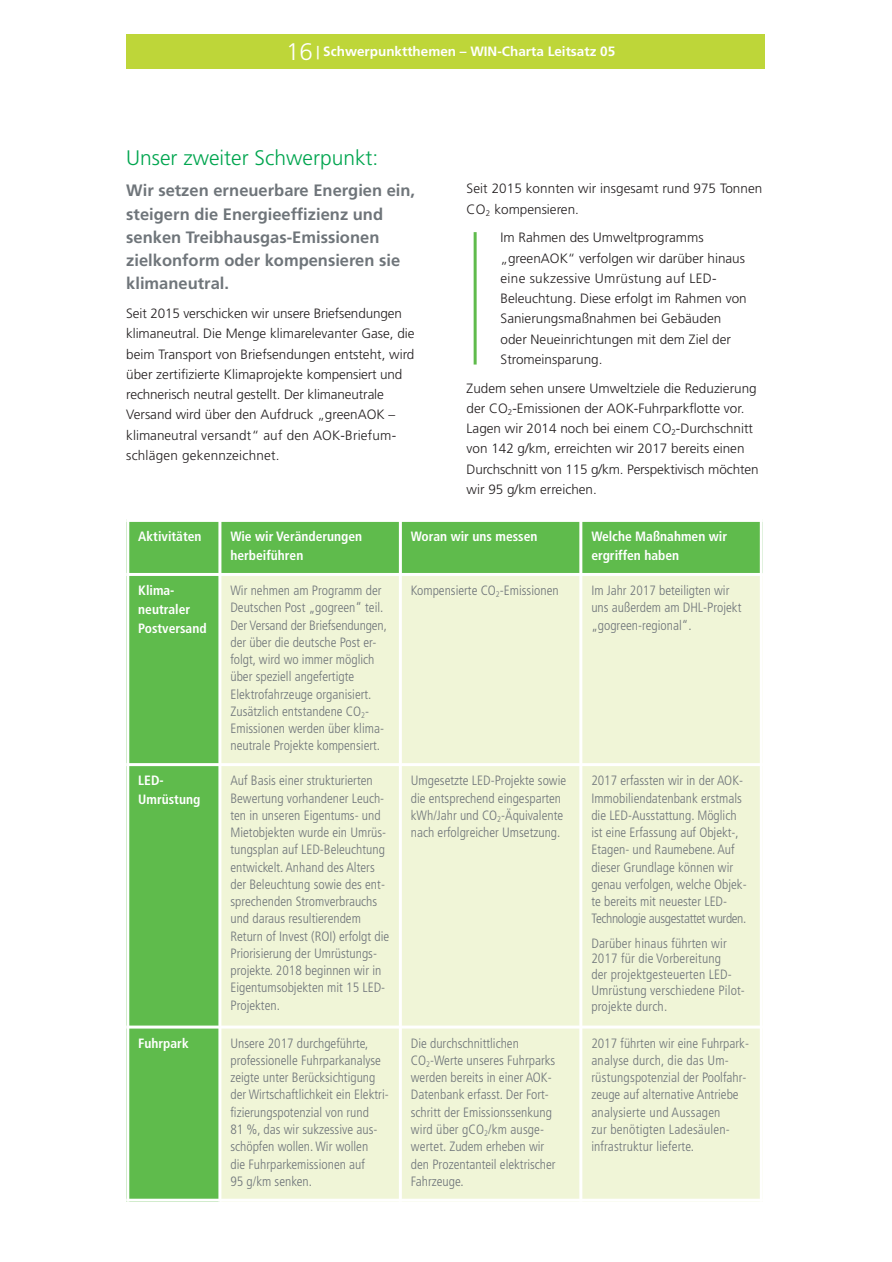
<style>
.page{position:relative;width:892px;height:1262px;background:#fff}
.page>*{position:absolute;margin:0;border:0;box-sizing:border-box;transform-origin:0 0}
.t1{font:300 21px "Frutiger LT";color:#00a54f}
.t2{font:700 16.5px/23.2px "Frutiger LT";color:#6f757a}
.t3{font:300 condensed 13.5px/17.2px "Frutiger LT";color:#6f757a}
.t4{font:300 13.5px/20.2px "Frutiger LT";color:#231f20}
.t5{font:700 condensed 13.5px/18.8px "Frutiger LT";color:#fff}
.t6{font:700 13.5px "Frutiger LT";color:#fff}
.s1{font-weight:300;font-size:24px}
</style>
<div class="page">
<div style="left:126px;top:34px;width:638px;height:34px;background:#bed639"></div>
<hr style="left:473px;top:232px;width:3px;height:132px;background:#5fbb4c">
<div style="left:126px;top:519px;width:94px;height:55px;background:#5fbb4c"></div>
<div style="left:220px;top:519px;width:180px;height:55px;background:#5fbb4c"></div>
<div style="left:400px;top:519px;width:181px;height:55px;background:#5fbb4c"></div>
<div style="left:581px;top:519px;width:182px;height:55px;background:#5fbb4c"></div>
<div style="left:126px;top:574px;width:94px;height:190px;background:#5fbb4c"></div>
<div style="left:220px;top:574px;width:180px;height:190px;background:#f0f5d7"></div>
<div style="left:400px;top:574px;width:181px;height:190px;background:#f0f5d7"></div>
<div style="left:581px;top:574px;width:182px;height:190px;background:#f0f5d7"></div>
<div style="left:126px;top:764px;width:94px;height:263px;background:#5fbb4c"></div>
<div style="left:220px;top:764px;width:180px;height:263px;background:#f0f5d7"></div>
<div style="left:400px;top:764px;width:181px;height:263px;background:#f0f5d7"></div>
<div style="left:581px;top:764px;width:182px;height:263px;background:#f0f5d7"></div>
<div style="left:126px;top:1027px;width:94px;height:174px;background:#5fbb4c"></div>
<div style="left:220px;top:1027px;width:180px;height:174px;background:#f0f5d7"></div>
<div style="left:400px;top:1027px;width:181px;height:174px;background:#f0f5d7"></div>
<div style="left:581px;top:1027px;width:182px;height:174px;background:#f0f5d7"></div>
<hr style="left:126px;top:519px;width:3px;height:682px;background:#fff">
<hr style="left:218px;top:519px;width:3px;height:682px;background:#fff">
<hr style="left:399px;top:519px;width:3px;height:682px;background:#fff">
<hr style="left:579px;top:519px;width:3px;height:682px;background:#fff">
<hr style="left:760px;top:519px;width:3px;height:682px;background:#fff">
<hr style="left:126px;top:519px;width:637px;height:3px;background:#fff">
<hr style="left:126px;top:573px;width:637px;height:3px;background:#fff">
<hr style="left:126px;top:763px;width:637px;height:3px;background:#fff">
<hr style="left:126px;top:1025px;width:637px;height:3px;background:#fff">
<hr style="left:126px;top:1198px;width:637px;height:3px;background:#fff">
<p class="t6" style="left:286px;top:46px;width:331px"><span class="s1">16</span> | Schwerpunktthemen – WIN-Charta Leitsatz 05</p>
<h1 class="t1" style="left:126px;top:149px;width:254px">Unser zweiter Schwerpunkt:</h1>
<p class="t2" style="left:126px;top:180px;width:290px">Wir setzen erneuerbare Energien ein, steigern die Energieeffizienz und senken Treibhaus gas-Emissionen zielkonform oder kompensieren sie klimaneutral.</p>
<p class="t4" style="left:126px;top:304px;width:290px">Seit 2015 verschicken wir unsere Briefsendungen klimaneutral. Die Menge klimarelevanter Gase, die beim Transport von Briefsendungen entsteht, wird über zertifizierte Klimaprojekte kompensiert und rechnerisch neutral gestellt. Der klimaneutrale Versand wird über den Aufdruck „greenAOK – klimaneutral versandt“ auf den AOK-Briefum&shy;schlägen gekennzeichnet.</p>
<p class="t4" style="left:466px;top:180px;width:297px">Seit 2015 konnten wir insgesamt rund 975 Tonnen<br>CO<sub>2</sub> kompensieren.</p>
<p class="t4" style="left:500px;top:229px;width:248px">Im Rahmen des Umweltprogramms „green AOK“ verfolgen wir darüber hinaus eine sukzessive Umrüstung auf LED-Beleuchtung. Diese erfolgt im Rahmen von Sanierungsmaßnahmen bei Gebäuden oder Neueinrichtungen mit dem Ziel der Stromeinsparung.</p>
<p class="t4" style="left:466px;top:379px;width:293px">Zudem sehen unsere Umweltziele die Reduzierung der CO<sub>2</sub>-Emissionen der AOK-Fuhrparkflotte vor.<br>Lagen wir 2014 noch bei einem CO<sub>2</sub>-Durchschnitt von 142 g/km, erreichten wir 2017 bereits einen Durchschnitt von 115 g/km. Perspektivisch möchten wir 95 g/km erreichen.</p>
<p class="t5" style="left:138px;top:528px;width:65px">Aktivitäten</p>
<p class="t5" style="left:230px;top:528px;width:133px">Wie wir Veränderungen herbeiführen</p>
<p class="t5" style="left:411px;top:528px;width:128px">Woran wir uns messen</p>
<p class="t5" style="left:591px;top:528px;width:137px">Welche Maßnahmen wir ergriffen haben</p>
<p class="t5" style="left:138px;top:582px;width:70px">Klima - neutraler<br>Postversand</p>
<p class="t3" style="left:230px;top:583px;width:158px">Wir nehmen am Programm der<br>Deutschen Post „gogreen“ teil.<br>Der Versand der Briefsendungen, der über die deutsche Post er&shy;folgt, wird wo immer möglich über speziell angefertigte<br>Elektrofahrzeuge organisiert.<br>Zusätzlich entstandene CO<sub>2</sub>-<br>Emissionen werden über klima&shy;neutrale Projekte kompensiert.</p>
<p class="t3" style="left:411px;top:583px;width:149px">Kompensierte CO<sub>2</sub>-Emissionen</p>
<p class="t3" style="left:591px;top:583px;width:152px">Im Jahr 2017 beteiligten wir uns außerdem am DHL-Projekt „gogreen-regional“.</p>
<p class="t5" style="left:138px;top:772px;width:64px">LED-<br>Umrüstung</p>
<p class="t3" style="left:230px;top:773px;width:160px">Auf Basis einer strukturierten<br>Bewertung vorhandener Leuch&shy;ten in unseren Eigentums- und<br>Mietobjekten wurde ein Umrüs&shy;tungsplan auf LED-Beleuchtung entwickelt. Anhand des Alters der Beleuchtung sowie des ent&shy;sprechenden Stromverbrauchs und daraus resultierendem<br>Return of Invest (ROI) erfolgt die<br>Priorisierung der Umrüstungs&shy;projekte. 2018 beginnen wir in<br>Eigentumsobjekten mit 15 LED-<br>Projekten.</p>
<p class="t3" style="left:411px;top:773px;width:157px">Umgesetzte LED-Projekte sowie die entsprechend eingesparten kWh/Jahr und CO<sub>2</sub>-Äquivalente nach erfolgreicher Umsetzung.</p>
<p class="t3" style="left:591px;top:773px;width:157px">2017 erfassten wir in der AOK-<br>Immobiliendatenbank erstmals die LED-Ausstattung. Möglich ist eine Erfassung auf Objekt-,<br>Etagen- und Raumebene. Auf dieser Grundlage können wir genau verfolgen, welche Objek&shy;te bereits mit neuester LED-<br>Technologie ausgestattet wurden.</p>
<p class="t3" style="left:591px;top:936px;width:155px;line-height:15.8px">Darüber hinaus führten wir<br>2017 für die Vorbereitung<br>der projektgesteuerten LED-<br>Umrüstung verschiedene Pilot&shy;projekte durch.</p>
<p class="t5" style="left:138px;top:1034px;width:52px">Fuhrpark</p>
<p class="t3" style="left:230px;top:1035px;width:160px">Unsere 2017 durchgeführte, professionelle Fuhrparkanalyse zeigte unter Berücksichtigung der Wirtschaftlichkeit ein Elektri&shy;fizierungspotenzial von rund<br>81 %, das wir sukzessive aus&shy;schöpfen wollen. Wir wollen<br>die Fuhrparkemissionen auf<br>95 g/km senken.</p>
<p class="t3" style="left:411px;top:1035px;width:146px">Die durchschnittlichen<br>CO<sub>2</sub>-Werte unseres Fuhrparks werden bereits in einer AOK-<br>Datenbank erfasst. Der Fort&shy;schritt der Emissionssenkung wird über gCO<sub>2</sub>/km ausge - wertet. Zudem erheben wir den Prozentanteil elektrischer<br>Fahrzeuge.</p>
<p class="t3" style="left:591px;top:1035px;width:159px">2017 führten wir eine Fuhrpark&shy;analyse durch, die das Um - rüstungspotenzial der Poolfahr - zeuge auf alternative Antriebe analysierte und Aus sagen<br>zur benötigten Ladesäulen - infrastruktur lieferte.</p>
</div>
